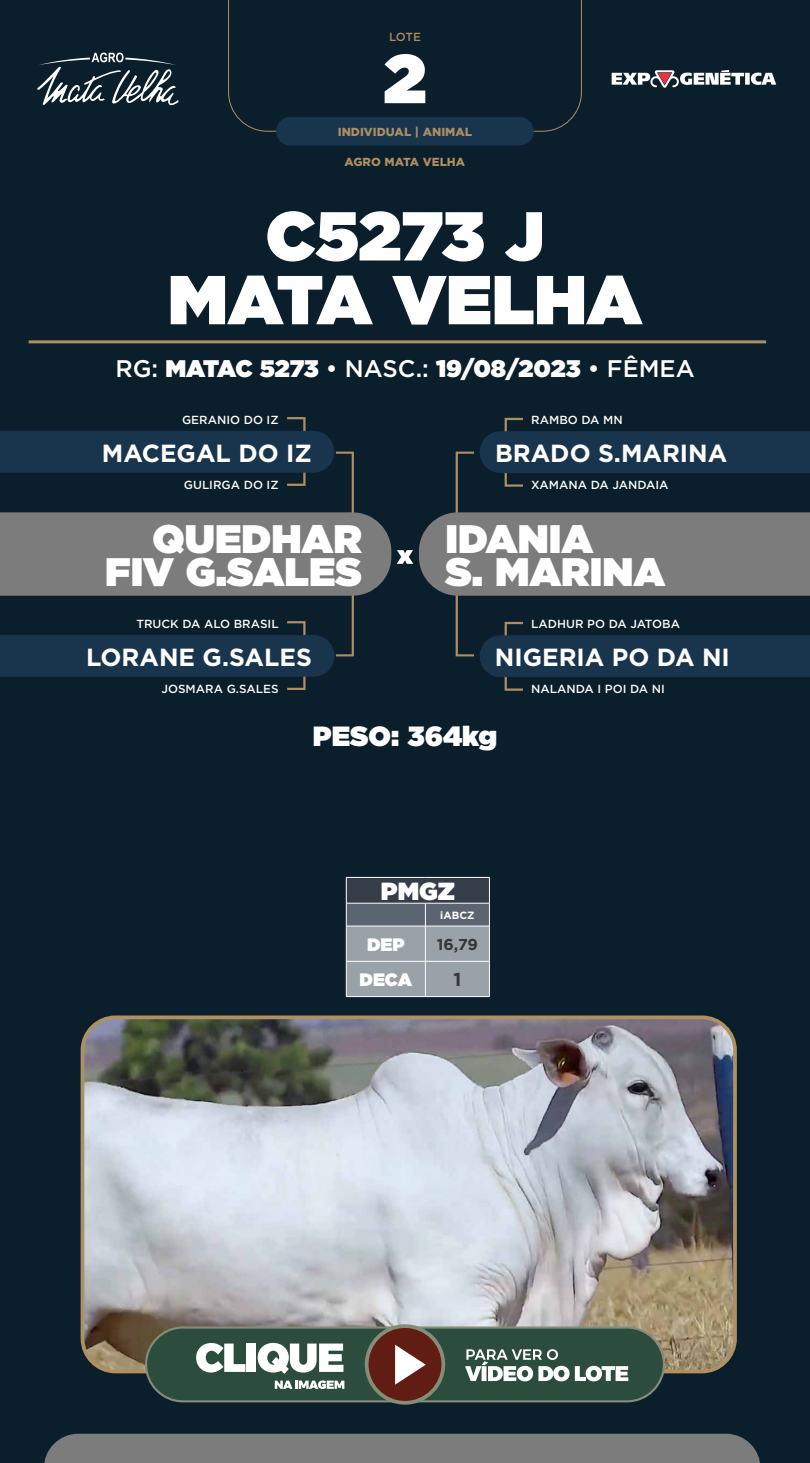
<style>
.page{position:relative;width:810px;height:1463px;background:#fff}
.page>*{position:absolute;margin:0;border:0;box-sizing:border-box;transform-origin:0 0}
.t1{font:900 69px/63.8px "Gotham";color:#fff;text-align:center}
.t2{font:900 39.75px/33px "Gotham";color:#fff;text-align:right}
.t3{font:900 27.75px "Gotham";color:#fff}
.t4{font:700 24.75px "Gotham";color:#fff}
.t5{font:900 24.75px "Gotham";color:#fff}
.t6{font:900 24px "Gotham";letter-spacing:-.01em;color:#fff}
.t7{font:700 18.75px "Gotham";color:#363636}
.t8{font:900 18px "Gotham";color:#fff}
.t9{font:700 15.75px "Gotham";color:#363636}
.t10{font:500 11.25px "Gotham S Sm";color:#fff}
.t11{font:900 11.25px "Gotham S Sm";color:#ad8f63}
.t12{font:500 11.25px "Gotham S Sm";color:#ad8f63}
.t13{font:700 10.5px "Gotham";color:#fff}
.s1{font-weight:500}
</style>
<div class="page">
<div style="left:0;top:0;width:810px;height:1462px;background:#0a1e2b"></div>
<svg style="left:228px;top:0;width:354px;height:132px"></svg>
<svg style="left:397px;top:550px;width:16px;height:14px"></svg>
<img style="left:82px;top:1020px;width:650px;height:350px">
<div style="left:81px;top:1015px;width:656px;height:358px;border:4px solid #ae9062;border-radius:33px"></div>
<div style="left:146px;top:1327px;width:518px;height:74px;background:#2c4c3e;border-radius:37px"></div>
<div style="left:145px;top:1326px;width:520px;height:76px;border:2px solid #858c78;border-radius:37px"></div>
<div style="left:367px;top:1326px;width:76px;height:76px;background:#611c14;border-radius:50%"></div>
<svg style="left:395px;top:1344px;width:31px;height:40px"></svg>
<div style="left:365px;top:1324px;width:80px;height:80px;border:4px solid #858c78;border-radius:50%"></div>
<svg style="left:196px;top:1343px;width:49px;height:29px"></svg>
<div style="left:247px;top:1343px;width:9px;height:28px;background:#fff"></div>
<svg style="left:258px;top:1342px;width:85px;height:31px"></svg>
<svg style="left:275px;top:1380px;width:69px;height:9px"></svg>
<svg style="left:465px;top:1349px;width:163px;height:32px"></svg>
<svg style="left:419px;top:418px;width:391px;height:273px"></svg>
<div style="left:276px;top:117px;width:258px;height:28px;background:#19354e;border-radius:14px"></div>
<svg style="left:0;top:417px;width:391px;height:273px"></svg>
<hr style="left:346px;top:996px;width:79px;height:1px;background:#fff">
<hr style="left:425px;top:996px;width:65px;height:1px;background:#fff">
<svg style="left:346px;top:878px;width:144px;height:118px;background:#7c858e"></svg>
<hr style="left:346px;top:877px;width:79px;height:1px;background:#fff">
<hr style="left:425px;top:877px;width:65px;height:1px;background:#fff">
<hr style="left:346px;top:903px;width:79px;height:1px;background:#fff">
<hr style="left:425px;top:903px;width:65px;height:1px;background:#fff">
<div style="left:44px;top:1433px;width:716px;height:29px;background:#7c7c7c"></div>
<hr style="left:29px;top:340px;width:737px;height:3px;background:#ad8f63">
<svg style="left:37px;top:53px;width:142px;height:53px"></svg>
<svg style="left:612px;top:70px;width:164px;height:18px"></svg>
<p class="t12" style="left:389px;top:29px;width:33px">LOTE</p>
<h1 class="t1" style="left:383px;top:46px;width:45px">2</h1>
<p class="t11" style="left:338px;top:124px;width:136px">INDIVIDUAL | ANIMAL</p>
<p class="t11" style="left:345px;top:154px;width:122px">AGRO MATA VELHA</p>
<h1 class="t1" style="left:168px;top:203px;width:476px">C5273 J<br>MATA VELHA</h1>
<h3 class="t6" style="left:115px;top:351px;width:581px"><span class="s1">RG:</span> MATAC 5273 <span class="s1">• NASC.:</span> 19/08/2023 <span class="s1">• FÊMEA</span></h3>
<p class="t10" style="left:182px;top:412px;width:98px">GERANIO DO IZ</p>
<p class="t10" style="left:531px;top:412px;width:93px">RAMBO DA MN</p>
<h3 class="t4" style="left:102px;top:436px;width:212px">MACEGAL DO IZ</h3>
<h3 class="t4" style="left:495px;top:437px;width:234px">BRADO S.MARINA</h3>
<p class="t10" style="left:184px;top:477px;width:96px">GULIRGA DO IZ</p>
<p class="t10" style="left:531px;top:477px;width:139px">XAMANA DA JANDAIA</p>
<h2 class="t2" style="left:105px;top:522px;width:258px">QUEDHAR<br>FIV G.SALES</h2>
<h2 class="t2" style="left:445px;top:522px;width:221px;text-align:left">IDANIA<br>S. MARINA</h2>
<p class="t10" style="left:136px;top:616px;width:144px">TRUCK DA ALO BRASIL</p>
<h3 class="t4" style="left:86px;top:640px;width:227px">LORANE G.SALES</h3>
<p class="t10" style="left:161px;top:681px;width:119px">JOSMARA G.SALES</p>
<p class="t10" style="left:531px;top:616px;width:150px">LADHUR PO DA JATOBA</p>
<h3 class="t4" style="left:495px;top:641px;width:237px">NIGERIA PO DA NI</h3>
<p class="t10" style="left:531px;top:681px;width:135px">NALANDA I POI DA NI</p>
<h3 class="t3" style="left:313px;top:716px;width:186px">PESO: 364kg</h3>
<h3 class="t5" style="left:381px;top:873px;width:75px">PMGZ</h3>
<p class="t13" style="left:440px;top:908px;width:36px">iABCZ</p>
<h3 class="t8" style="left:367px;top:931px;width:39px">DEP</h3>
<h3 class="t9" style="left:437px;top:934px;width:43px">16,79</h3>
<h3 class="t8" style="left:360px;top:967px;width:54px">DECA</h3>
<h3 class="t7" style="left:453px;top:967px;width:9px">1</h3>
</div>
